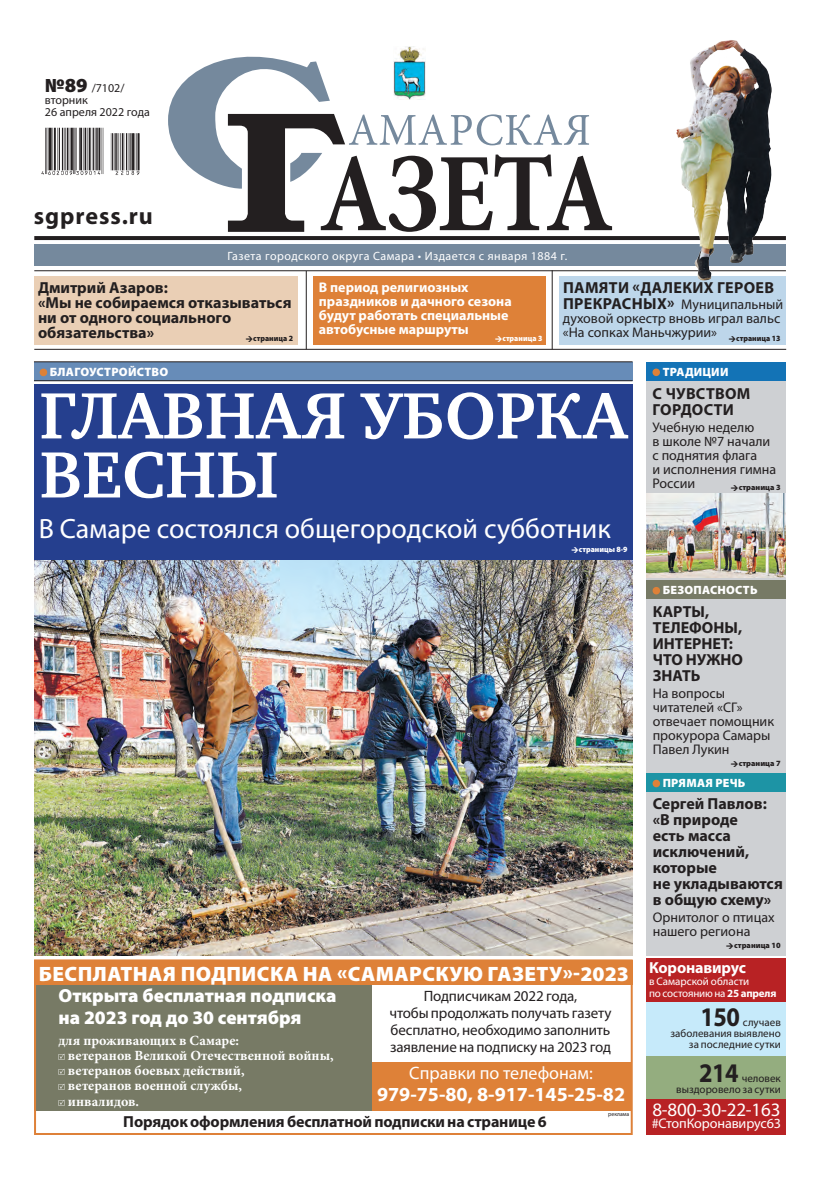
<style>
.page{position:relative;width:820px;height:1191px;background:#fff}
.page>*{position:absolute;margin:0;border:0;box-sizing:border-box;transform-origin:0 0}
.заголовок{font:700 67px/59px "Charter C";color:#fff}
.подзаголовок{font:28px "Myriad Pro";color:#fff}
.ТВ{font:700 27px "Myriad Pro";letter-spacing:-.02em;color:#231f20;scale:.9 1}
.t1{font:700 24px "Myriad Pro";letter-spacing:.04em;color:#231f20}
.заголовок-2{font:900 20.9px "Myriad Pro";letter-spacing:.02em;color:#fff}
.t2{font:700 20px "Myriad Pro";color:#fff}
.заголовок-3{font:900 19px/22px "Myriad Pro";color:#fff}
.ОФИЦИАЛКА{font:19px "Myriad Pro";letter-spacing:-.01em;color:#fff}
.t3{font:18px "Myriad Pro";color:#fff}
.анонс_2_заголовок{font:700 16px/16px "Myriad Pro";color:#231f20}
.ОФИЦИАЛКА-2{font:700 16px "Myriad Pro";letter-spacing:-.01em;color:#231f20}
.анонс_2_заголовок-2{font:700 16px/16px "Myriad Pro";letter-spacing:.02em;color:#231f20}
.ОФИЦИАЛКА-3{font:700 16px "Myriad Pro";letter-spacing:-.01em;color:#fff}
.ОФИЦИАЛКА-4{font:15px/17px "Myriad Pro";letter-spacing:-.01em;color:#231f20;text-align:center}
.анонс_1_подзаголовок{font:14px/14px "Myriad Pro";color:#231f20}
.заголовок-4{font:700 14px/15.2px "Minion Pro";color:#fff}
.анонс_2_заголовок-3{font:700 14px/14px "Myriad Pro";color:#fff}
.анонс_2_заголовок-4{font:14px/14px "Myriad Pro";color:#231f20}
.ОФИЦИАЛКА-5{font:14px "Myriad Pro";letter-spacing:-.01em;color:#fff}
.надзаголовок{font:900 12.1px "Myriad Pro";letter-spacing:.02em;color:#fff}
.t4{font:12px "Myriad Pro";letter-spacing:.04em;color:#fff}
.t5{font:12px/12px "Myriad Pro";color:#231f20}
.рубрика_на_плашке{font:900 12px "Myriad Pro";letter-spacing:.02em;color:#fff}
.ТВ-2{font:11px/11px "Myriad Pro";color:#231f20;text-align:right}
.ОФИЦИАЛКА-6{font:11px "Myriad Pro";letter-spacing:-.005em;color:#fff}
.анонс_1_подзаголовок-2{font:900 8px "Myriad Pro";color:#231f20}
.анонс_1_подзаголовок-3{font:900 8px "Myriad Pro";color:#231f20;scale:.95 1}
.анонс_1_подзаголовок-4{font:900 8px "Myriad Pro";color:#fff;scale:.95 1}
.анонс_2_заголовок-5{font:900 8px "Myriad Pro";color:#fff;scale:.95 1}
.ОФИЦИАЛКА-7{font:6px "Myriad Pro";color:#231f20;scale:.95 1}
.s1{font-weight:900;font-size:20px}
.s2{font-weight:700;font-size:16px}
.s3{font-weight:700}
</style>
<div class="page">
<img style="left:34px;top:560px;width:598px;height:395px">
<svg style="left:168px;top:46px;width:444px;height:186px"></svg>
<hr style="left:34px;top:349px;width:751px;height:1px;background:#231f20">
<div style="left:34px;top:277px;width:264px;height:68px;background:#eacfb5"></div>
<div style="left:34px;top:244px;width:751px;height:21px;background:#75899d"></div>
<svg style="left:34px;top:236px;width:634px;height:4px;background:#262223"></svg>
<hr style="left:305px;top:271px;width:1px;height:78px;background:#231f20">
<img style="left:41px;top:128px;width:99px;height:47px">
<div style="left:313px;top:277px;width:232px;height:68px;background:#de8138"></div>
<hr style="left:551px;top:270px;width:1px;height:79px;background:#231f20">
<div style="left:646px;top:362px;width:139px;height:594px;background:#ced0d3"></div>
<div style="left:646px;top:362px;width:139px;height:19px;background:#1373b6"></div>
<div style="left:652px;top:368px;width:7px;height:8px;background:#de8138;border-radius:50%"></div>
<div style="left:646px;top:773px;width:139px;height:19px;background:#1d94a5"></div>
<div style="left:652px;top:779px;width:7px;height:8px;background:#de8138;border-radius:50%"></div>
<div style="left:646px;top:580px;width:139px;height:19px;background:#777a65"></div>
<div style="left:652px;top:587px;width:7px;height:7px;background:#de8138;border-radius:50%"></div>
<div style="left:34px;top:362px;width:598px;height:19px;background:#678cb8"></div>
<hr style="left:34px;top:361px;width:598px;height:1px;background:#231f20">
<hr style="left:34px;top:380px;width:598px;height:1px;background:#231f20">
<div style="left:40px;top:368px;width:7px;height:8px;background:#de8138;border-radius:50%"></div>
<div style="left:34px;top:384px;width:598px;height:176px;background:#253f8e"></div>
<hr style="left:34px;top:270px;width:751px;height:1px;background:#231f20">
<div style="left:559px;top:277px;width:226px;height:68px;background:#bdd6ea"></div>
<div style="left:646px;top:1002px;width:139px;height:64px;background:#c6eafa"></div>
<div style="left:646px;top:958px;width:139px;height:44px;background:#b82224"></div>
<div style="left:646px;top:1098px;width:139px;height:36px;background:#b82224"></div>
<div style="left:646px;top:1056px;width:139px;height:42px;background:#94ad7f"></div>
<div style="left:369px;top:1061px;width:262px;height:49px;background:#de8138"></div>
<div style="left:34px;top:983px;width:337px;height:127px;background:#777a65"></div>
<div style="left:34px;top:959px;width:598px;height:176px;border:2px solid #de8138"></div>
<div style="left:34px;top:960px;width:598px;height:25px;background:#de8138"></div>
<svg style="left:59px;top:1053px;width:6px;height:6px"></svg>
<svg style="left:59px;top:1068px;width:6px;height:6px"></svg>
<svg style="left:59px;top:1083px;width:6px;height:6px"></svg>
<svg style="left:59px;top:1099px;width:6px;height:6px"></svg>
<img style="left:668px;top:40px;width:117px;height:241px">
<img style="left:646px;top:494px;width:139px;height:84px">
<p class="t5" style="left:45px;top:82px;width:106px"><span class="s1">№89</span> /7102/ вторник<br>26 апреля 2022 года</p>
<p class="t1" style="left:34px;top:200px;width:120px">sgpress.ru</p>
<p class="t4" style="left:227px;top:248px;width:341px">Газета городского округа Самара • Издается с января 1884 г.</p>
<p class="анонс_2_заголовок" style="left:38px;top:280px;width:255px;line-height:15px">Дмитрий Азаров:<br>«Мы не собираемся отказываться ни от одного социального обязательства»</p>
<p class="анонс_1_подзаголовок-3" style="left:253px;top:334px;width:43px">страница 2</p>
<p class="анонс_2_заголовок-3" style="left:319px;top:279px;width:194px">В период религиозных праздников и дачного сезона будут работать специальные автобусные маршруты</p>
<p class="анонс_2_заголовок-5" style="left:502px;top:334px;width:43px">страница 3</p>
<p class="анонс_2_заголовок-2" style="left:563px;top:279px;width:212px">ПАМЯТИ «ДАЛЕКИХ ГЕРОЕВ</p>
<p class="анонс_2_заголовок-4" style="left:562px;top:297px;width:222px"><span class="s2">ПРЕКРАСНЫХ»</span> Муниципальный духовой оркестр вновь играл вальс «На сопках Маньчжурии»</p>
<p class="анонс_1_подзаголовок-3" style="left:736px;top:334px;width:48px">страница 13</p>
<p class="надзаголовок" style="left:50px;top:365px;width:120px">БЛАГОУСТРОЙСТВО</p>
<p class="заголовок" style="left:40px;top:387px;width:588px">ГЛАВНАЯ УБОРКА<br>ВЕСНЫ</p>
<p class="подзаголовок" style="left:39px;top:511px;width:573px">В Самаре состоялся общегородской субботник</p>
<p class="анонс_1_подзаголовок-4" style="left:578px;top:544px;width:53px">страницы 8-9</p>
<p class="заголовок-2" style="left:39px;top:962px;width:591px">БЕСПЛАТНАЯ ПОДПИСКА НА «САМАРСКУЮ ГАЗЕТУ»-2023</p>
<p class="заголовок-3" style="left:59px;top:985px;width:279px">Открыта бесплатная подписка на 2023 год до 30 сентября</p>
<p class="заголовок-4" style="left:68px;top:1032px;width:267px;text-indent:-9px">для проживающих в Самаре:<br>ветеранов Великой Отечественной войны, ветеранов боевых действий,<br>ветеранов военной службы,<br>инвалидов.</p>
<p class="ОФИЦИАЛКА-2" style="left:123px;top:1111px;width:424px">Порядок оформления бесплатной подписки на странице 6</p>
<p class="ОФИЦИАЛКА-4" style="left:389px;top:987px;width:223px">Подписчикам 2022 года,<br>чтобы продолжать получать газету бесплатно, необходимо заполнить заявление на подписку на 2023 год</p>
<p class="t3" style="left:409px;top:1062px;width:185px">Справки по телефонам:</p>
<p class="t2" style="left:377px;top:1081px;width:249px">979-75-80, 8-917-145-25-82</p>
<p class="ОФИЦИАЛКА-7" style="left:608px;top:1110px;width:24px">реклама</p>
<p class="рубрика_на_плашке" style="left:662px;top:365px;width:67px">ТРАДИЦИИ</p>
<p class="анонс_2_заголовок-2" style="left:652px;top:385px;width:99px">С ЧУВСТВОМ<br>ГОРДОСТИ</p>
<p class="анонс_1_подзаголовок" style="left:652px;top:420px;width:125px">Учебную неделю<br>в школе №7 начали с поднятия флага<br>и исполнения гимна<br>России</p>
<p class="анонс_1_подзаголовок-2" style="left:738px;top:483px;width:43px">страница 3</p>
<p class="рубрика_на_плашке" style="left:662px;top:583px;width:96px">БЕЗОПАСНОСТЬ</p>
<p class="анонс_2_заголовок" style="left:652px;top:603px;width:92px">КАРТЫ,<br>ТЕЛЕФОНЫ,<br>ИНТЕРНЕТ:<br>ЧТО НУЖНО<br>ЗНАТЬ</p>
<p class="анонс_1_подзаголовок" style="left:652px;top:686px;width:123px">На вопросы читателей «СГ» отвечает помощник прокурора Самары<br>Павел Лукин</p>
<p class="анонс_1_подзаголовок-2" style="left:738px;top:759px;width:43px">страница 7</p>
<p class="рубрика_на_плашке" style="left:662px;top:776px;width:84px">ПРЯМАЯ РЕЧЬ</p>
<p class="анонс_2_заголовок" style="left:652px;top:795px;width:132px">Сергей Павлов: «В природе<br>есть масса исключений, которые<br>не укладываются в общую схему»</p>
<p class="анонс_1_подзаголовок" style="left:652px;top:910px;width:123px">Орнитолог о птицах нашего региона</p>
<p class="анонс_1_подзаголовок-2" style="left:733px;top:941px;width:48px">страница 10</p>
<p class="ОФИЦИАЛКА-3" style="left:649px;top:957px;width:98px">Коронавирус</p>
<p class="ОФИЦИАЛКА-6" style="left:649px;top:974px;width:102px">в Самарской области</p>
<p class="ОФИЦИАЛКА-6" style="left:649px;top:986px;width:129px">по состоянию на <span class="s3">25 апреля</span></p>
<p class="ТВ" style="left:700px;top:999px;width:45px">150</p>
<p class="ТВ-2" style="left:670px;top:1017px;width:112px">случаев<br>заболевания выявлено за последние сутки</p>
<p class="ТВ" style="left:699px;top:1055px;width:45px">214</p>
<p class="ТВ-2" style="left:676px;top:1072px;width:106px">человек выздоровело за сутки</p>
<p class="ОФИЦИАЛКА" style="left:652px;top:1098px;width:129px">8-800-30-22-163</p>
<p class="ОФИЦИАЛКА-5" style="left:651px;top:1114px;width:131px">#СтопКоронавирус63</p>
</div>
